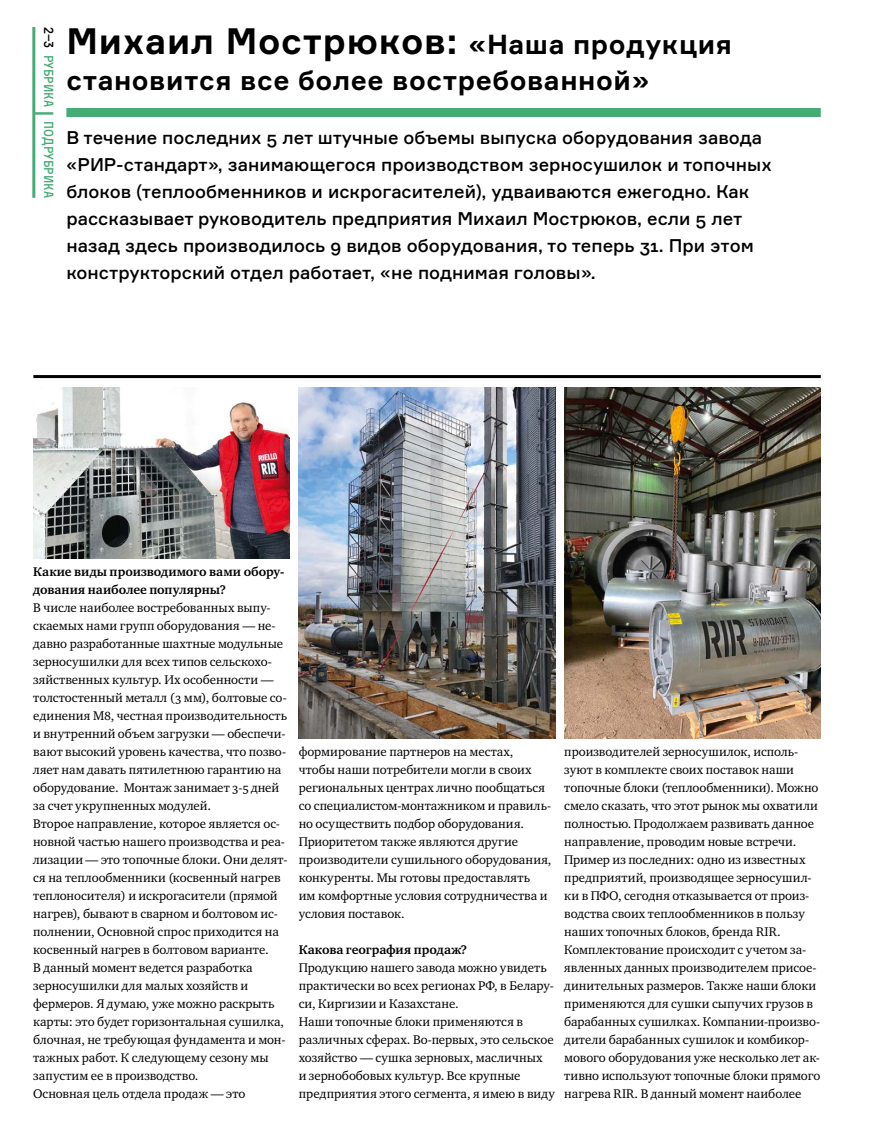
<style>
.page{position:relative;width:872px;height:1127px;background:#fff}
.page>*{position:absolute;margin:0;border:0;box-sizing:border-box;transform-origin:0 0}
.t1{font:700 36px "Formular";letter-spacing:.02em;color:#000}
.t2{font:700 27px "Formular";letter-spacing:.02em;color:#000}
.t3{font:500 18px/27px "Formular";color:#000}
.t4{font:12.9px/18px "Charter OSC";color:#000}
.t5{font:700 12.9px/18px "Charter OSC";color:#000}
.t6{font:12.9px "Activist";color:#45ac76}
.s1{color:#000}
.s2{font-size:25.5px}
.s3{font-size:27px}
</style>
<div class="page">
<hr style="left:32px;top:27px;width:3px;height:171px;background:#45ac76">
<div style="left:66px;top:108px;width:754px;height:9px;background:#45ac76"></div>
<hr style="left:33px;top:375px;width:787px;height:3px;background:#000">
<img style="left:33px;top:387px;width:257px;height:171px">
<img style="left:564px;top:387px;width:256px;height:351px">
<img style="left:299px;top:387px;width:256px;height:351px">
<p class="t6" style="left:57px;top:27px;width:172px;rotate:90deg"><span class="s1">2–3</span> Рубрика <span class="s2">|</span> ПОДРУБРИКА</p>
<h1 class="t1" style="left:66px;top:19px;width:667px">Михаил Мострюков: <span class="s3">«Наша продукция</span></h1>
<h2 class="t2" style="left:66px;top:64px;width:584px">становится все более востребованной»</h2>
<p class="t3" style="left:66px;top:124px;width:707px">В течение последних 5 лет штучные объемы выпуска оборудования завода «РИР-стандарт», занимающегося производством зерносушилок и топочных блоков (теплообменников и искрогасителей), удваиваются ежегодно. Как рассказывает руководитель предприятия Михаил Мострюков, если 5 лет назад здесь производилось 9 видов оборудования, то теперь 31. При этом конструкторский отдел работает, «не поднимая головы».</p>
<p class="t5" style="left:33px;top:563px;width:252px">Какие виды производимого вами обору&shy;дования наиболее популярны?</p>
<p class="t4" style="left:33px;top:599px;width:256px">В числе наиболее востребованных выпу&shy;скаемых нами групп оборудования — не&shy;давно разработанные шахтные модульные зерносушилки для всех типов сельскохо&shy;зяйственных культур. Их особенности — толстостенный металл (3 мм), болтовые со&shy;единения М8, честная производительность и внутренний объем загрузки — обеспечи&shy;вают высокий уровень качества, что позво&shy;ляет нам давать пятилетнюю гарантию на оборудование. Монтаж занимает 3-5 дней за счет укрупненных модулей.<br>Второе направление, которое является ос&shy;новной частью нашего производства и реа&shy;лизации — это топочные блоки. Они делят&shy;ся на теплообменники (косвенный нагрев теплоносителя) и искрогасители (прямой нагрев), бывают в сварном и болтовом ис&shy;полнении, Основной спрос приходится на косвенный нагрев в болтовом варианте.<br>В данный момент ведется разработка зерносушилки для малых хозяйств и фермеров. Я думаю, уже можно раскрыть карты: это будет горизонтальная сушилка, блочная, не требующая фундамента и мон&shy;тажных работ. К следующему сезону мы запустим ее в производство.<br>Основная цель отдела продаж — это</p>
<p class="t4" style="left:299px;top:743px;width:254px">формирование партнеров на местах, чтобы наши потребители могли в своих региональных центрах лично пообщаться со специалистом-монтажником и правиль&shy;но осуществить подбор оборудования.<br>Приоритетом также являются другие производители сушильного оборудования, конкуренты. Мы готовы предоставлять<br>им комфортные условия сотрудничества и условия поставок.</p>
<p class="t5" style="left:299px;top:941px;width:170px">Какова география продаж?</p>
<p class="t4" style="left:299px;top:959px;width:258px">Продукцию нашего завода можно увидеть практически во всех регионах РФ, в Белару&shy;си, Киргизии и Казахстане.<br>Наши топочные блоки применяются в различных сферах. Во-первых, это сельское хозяйство — сушка зерновых, масличных<br>и зернобобовых культур. Все крупные предприятия этого сегмента, я имею в виду</p>
<p class="t4" style="left:564px;top:743px;width:258px">производителей зерносушилок, исполь&shy;зуют в комплекте своих поставок наши топочные блоки (теплообменники). Можно смело сказать, что этот рынок мы охватили полностью. Продолжаем развивать данное направление, проводим новые встречи.<br>Пример из последних: одно из известных предприятий, производящее зерносушил&shy;ки в ПФО, сегодня отказывается от произ&shy;водства своих теплообменников в пользу наших топочных блоков, бренда RIR.<br>Комплектование происходит с учетом за&shy;явленных данных производителем присое&shy;динительных размеров. Также наши блоки применяются для сушки сыпучих грузов в барабанных сушилках. Компании-произво&shy;дители барабанных сушилок и комбикор&shy;мового оборудования уже несколько лет ак&shy;тивно используют топочные блоки прямого нагрева RIR. В данный момент наиболее</p>
</div>
